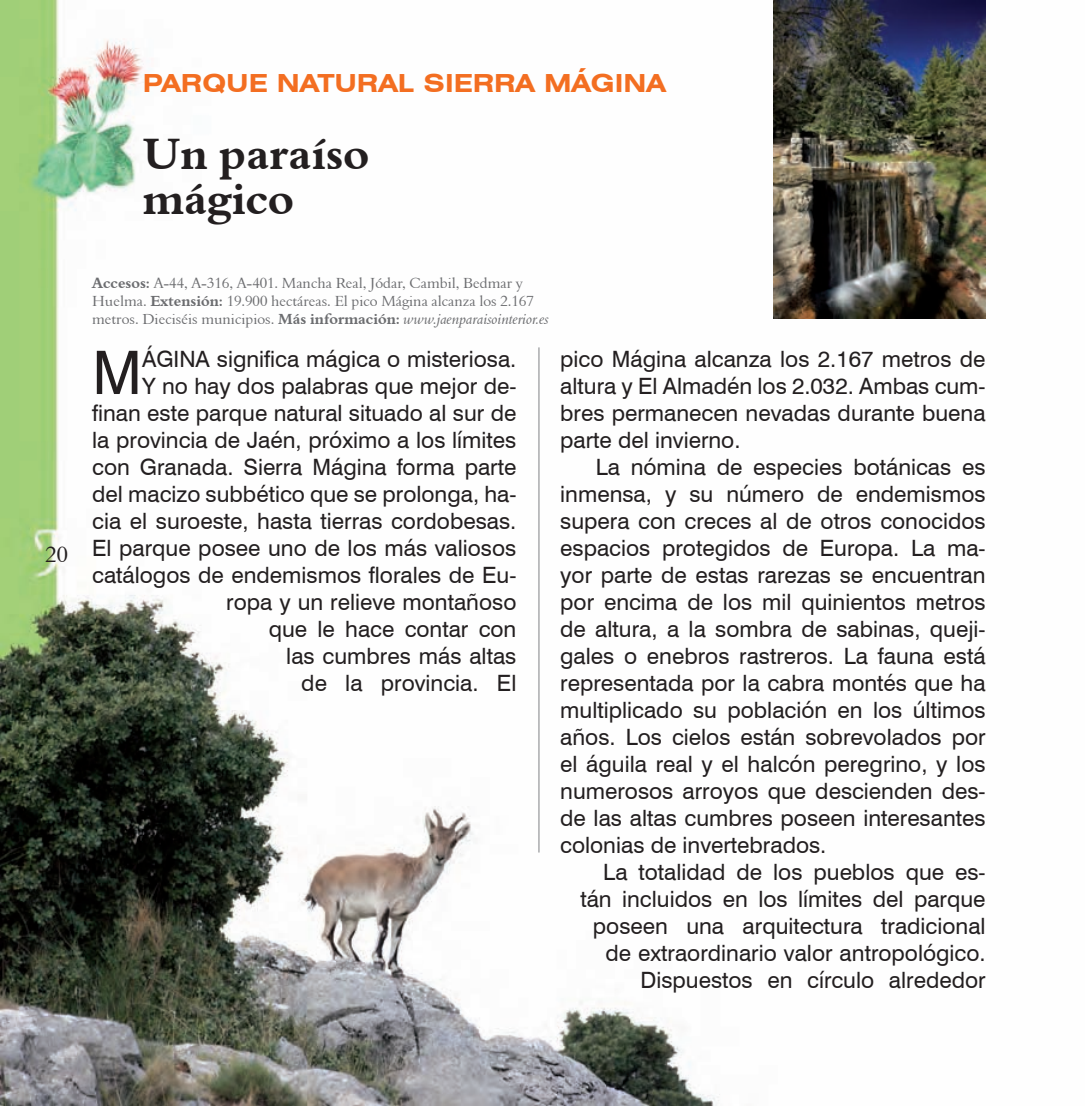
<style>
.page{position:relative;width:1085px;height:1106px;background:#fff}
.page>*{position:absolute;margin:0;border:0;box-sizing:border-box;transform-origin:0 0}
.t1{font:60px "Swiss 721 BT";color:#231f20}
.t2{font:45px/45px "Aldine 401 BT Bold A";color:#231f20}
.t3{font:700 expanded 25px "Swiss 721 BT";color:#f36e21}
.t4{font:22.5px/27px "Swiss 721 BT";color:#231f20;text-align:right}
.t5{font:22.5px "Aldine 401 BT Roman A";color:#231f20}
.t6{font:15px/18px "Aldine 401 BT Roman A";color:#6c6d70}
.s1{font-family:"Aldine 401 BT Bold A"}
.s2{font-family:"Aldine 401 BT Italic A"}
</style>
<div class="page">
<img style="left:0;top:0;width:986px;height:1106px">
<img style="left:773px;top:0;width:212px;height:319px">
<hr style="left:538px;top:347px;width:1px;height:505px;background:#808285">
<p class="t5" style="left:46px;top:540px;width:24px">20</p>
<p class="t3" style="left:143px;top:68px;width:524px">PARQUE NATURAL SIERRA MÁGINA</p>
<h2 class="t2" style="left:143px;top:131px;width:228px">Un paraíso mágico</h2>
<p class="t6" style="left:92px;top:274px;width:458px"><span class="s1">Accesos:</span> A-44, A-316, A-401. Mancha Real, Jódar, Cambil, Bedmar y<br>Huelma. <span class="s1">Extensión:</span> 19.900 hectáreas. El pico Mágina alcanza los 2.167 metros. Dieciséis municipios. <span class="s1">Más información:</span> <span class="s2">www.jaenparaisointerior.es</span></p>
<p class="t4" style="left:92px;top:345px;width:425px">ÁGINA significa mágica o misteriosa.<br>Y no hay dos palabras que mejor de&shy;finan este parque natural situado al sur de la provincia de Jaén, próximo a los límites con Granada. Sierra Mágina forma parte del macizo subbético que se prolonga, ha&shy;cia el suroeste, hasta tierras cordobesas.<br>El parque posee uno de los más valiosos catálogos de endemismos florales de Eu&shy;ropa y un relieve montañoso<br>que le hace contar con<br>las cumbres más altas<br>de la provincia. El</p>
<p class="t4" style="left:560px;top:345px;width:427px;text-align:justify">pico Mágina alcanza los 2.167 metros de altura y El Almadén los 2.032. Ambas cum&shy;bres permanecen nevadas durante buena parte del invierno.</p>
<h1 class="t1" style="left:92px;top:336px;width:51px">M</h1>
<p class="t4" style="left:560px;top:453px;width:427px;text-align:justify;text-indent:35px">La nómina de especies botánicas es inmensa, y su número de endemismos supera con creces al de otros conocidos espacios protegidos de Europa. La ma&shy;yor parte de estas rarezas se encuentran por encima de los mil quinientos metros de altura, a la sombra de sabinas, queji&shy;gales o enebros rastreros. La fauna está representada por la cabra montés que ha multiplicado su población en los últimos años. Los cielos están sobrevolados por el águila real y el halcón peregrino, y los numerosos arroyos que descienden des&shy;de las altas cumbres poseen interesantes colonias de invertebrados.</p>
<p class="t4" style="left:580px;top:858px;width:407px">La totalidad de los pueblos que es&shy;tán incluidos en los límites del parque poseen una arquitectura tradicional de extraordinario valor antropológico.<br>Dispuestos en círculo alrededor</p>
</div>
